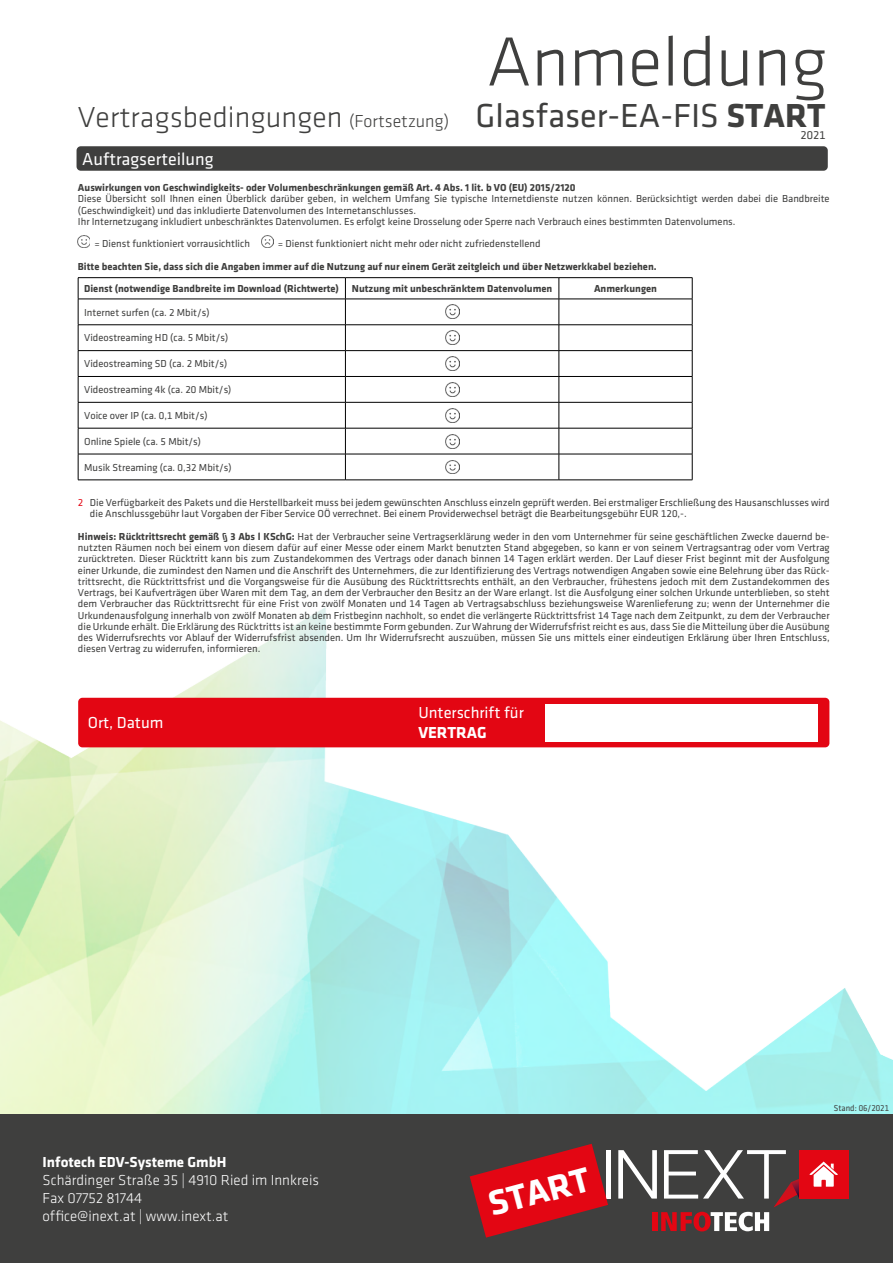
<style>
.page{position:relative;width:893px;height:1263px;background:#fff}
.page>*{position:absolute;margin:0;border:0;box-sizing:border-box;transform-origin:0 0}
.t1{font:300 72px "Klavika";color:#3f3f3e}
.t2{font:700 36px "Klavika";color:#fff}
.t3{font:34.5px "Klavika Regular TF";color:#3f3f3e}
.t4{font:300 30px "Klavika";color:#3f3f3e}
.t5{font:18px "Klavika Regular TF";color:#fff}
.t6{font:16.5px "Klavika Regular TF";color:#fff}
.t7{font:700 16.5px "Klavika";color:#fff}
.t8{font:300 15px/18px "Klavika";color:#fff}
.t9{font:700 15px "Klavika";color:#fff}
.t10{font:12px "Klavika Regular TF";color:#3f3f3e}
.t11{font:10.5px/11.2px "Klavika Regular TF";color:#3f3f3e}
.t12{font:700 10.5px "Klavika";color:#3f3f3e}
.t13{font:9px "Klavika Regular TF";color:#3f3f3e;scale:.94 1}
.s1{font-size:18px}
.s2{font-family:"Klavika";font-weight:700}
.s3{color:#e30613}
</style>
<div class="page">
<img style="left:0;top:607px;width:893px;height:507px">
<div style="left:0;top:1114px;width:893px;height:149px;background:#3f3f3e"></div>
<div style="left:606px;top:1150px;width:5px;height:48px;background:#fff"></div>
<div style="left:799px;top:1150px;width:49px;height:48px;background:#e30613"></div>
<svg style="left:618px;top:1150px;width:220px;height:81px"></svg>
<svg style="left:470px;top:1144px;width:138px;height:93px"></svg>
<hr style="left:78px;top:277px;width:267px;height:1px;background:#000">
<hr style="left:345px;top:277px;width:214px;height:1px;background:#000">
<hr style="left:559px;top:277px;width:133px;height:1px;background:#000">
<svg style="left:78px;top:278px;width:1px;height:202px"></svg>
<hr style="left:78px;top:480px;width:267px;height:1px;background:#000">
<hr style="left:345px;top:480px;width:214px;height:1px;background:#000">
<hr style="left:559px;top:480px;width:133px;height:1px;background:#000">
<hr style="left:78px;top:299px;width:267px;height:1px;background:#000">
<hr style="left:345px;top:299px;width:214px;height:1px;background:#000">
<hr style="left:559px;top:299px;width:133px;height:1px;background:#000">
<hr style="left:78px;top:324px;width:267px;height:1px;background:#000">
<hr style="left:345px;top:324px;width:214px;height:1px;background:#000">
<hr style="left:559px;top:324px;width:133px;height:1px;background:#000">
<hr style="left:78px;top:350px;width:267px;height:1px;background:#000">
<hr style="left:345px;top:350px;width:214px;height:1px;background:#000">
<hr style="left:559px;top:350px;width:133px;height:1px;background:#000">
<hr style="left:78px;top:376px;width:267px;height:1px;background:#000">
<hr style="left:345px;top:376px;width:214px;height:1px;background:#000">
<hr style="left:559px;top:376px;width:133px;height:1px;background:#000">
<hr style="left:78px;top:402px;width:267px;height:1px;background:#000">
<hr style="left:345px;top:402px;width:214px;height:1px;background:#000">
<hr style="left:559px;top:402px;width:133px;height:1px;background:#000">
<hr style="left:78px;top:428px;width:267px;height:1px;background:#000">
<hr style="left:345px;top:428px;width:214px;height:1px;background:#000">
<hr style="left:559px;top:428px;width:133px;height:1px;background:#000">
<hr style="left:78px;top:454px;width:267px;height:1px;background:#000">
<hr style="left:345px;top:454px;width:214px;height:1px;background:#000">
<svg style="left:345px;top:278px;width:1px;height:202px"></svg>
<hr style="left:559px;top:454px;width:133px;height:1px;background:#000">
<svg style="left:559px;top:278px;width:1px;height:202px"></svg>
<svg style="left:692px;top:278px;width:1px;height:202px"></svg>
<img style="left:445px;top:305px;width:14px;height:14px">
<img style="left:445px;top:331px;width:14px;height:14px">
<img style="left:445px;top:357px;width:14px;height:13px">
<img style="left:445px;top:382px;width:14px;height:14px">
<img style="left:445px;top:408px;width:14px;height:14px">
<img style="left:445px;top:434px;width:14px;height:14px">
<img style="left:445px;top:460px;width:14px;height:14px">
<div style="left:77px;top:146px;width:751px;height:25px;background:#3f3f3e;border-radius:4px"></div>
<svg style="left:78px;top:235px;width:12px;height:12px"></svg>
<svg style="left:261px;top:235px;width:12px;height:12px"></svg>
<div style="left:78px;top:698px;width:751px;height:49px;background:#e30613;border-radius:4px"></div>
<div style="left:545px;top:704px;width:272px;height:37px;background:#fff"></div>
<h3 class="t4" style="left:78px;top:102px;width:373px">Vertragsbedingungen <span class="s1">(Fortsetzung)</span></h3>
<h1 class="t1" style="left:487px;top:24px;width:342px">Anmeldung</h1>
<h3 class="t3" style="left:475px;top:98px;width:352px">Glasfaser-EA-FIS <span class="s2">START</span></h3>
<p class="t10" style="left:800px;top:129px;width:27px">2021</p>
<h3 class="t5" style="left:82px;top:150px;width:133px">Auftragserteilung</h3>
<p class="t12" style="left:78px;top:182px;width:499px">Auswirkungen von Geschwindigkeits- oder Volumenbeschränkungen gemäß Art. 4 Abs. 1 lit. b VO (EU) 2015/2120</p>
<p class="t11" style="left:78px;top:193px;width:753px">Diese Übersicht soll Ihnen einen Überblick darüber geben, in welchem Umfang Sie typische Internetdienste nutzen können. Berücksichtigt werden dabei die Bandbreite (Geschwindigkeit) und das inkludierte Datenvolumen des Internetanschlusses.<br>Ihr Internetzugang inkludiert unbeschränktes Datenvolumen. Es erfolgt keine Drosselung oder Sperre nach Verbrauch eines bestimmten Datenvolumens.</p>
<p class="t11" style="left:94px;top:238px;width:157px">= Dienst funktioniert vorrausichtlich</p>
<p class="t11" style="left:278px;top:238px;width:264px">= Dienst funktioniert nicht mehr oder nicht zufriedenstellend</p>
<p class="t12" style="left:78px;top:261px;width:580px">Bitte beachten Sie, dass sich die Angaben immer auf die Nutzung auf nur einem Gerät zeitgleich und über Netzwerkkabel beziehen.</p>
<p class="t12" style="left:84px;top:283px;width:470px">Dienst (notwendige Bandbreite im Download (Richtwerte) Nutzung mit unbeschränktem Datenvolumen</p>
<p class="t12" style="left:594px;top:283px;width:65px">Anmerkungen</p>
<p class="t11" style="left:84px;top:307px;width:127px">Internet surfen (ca. 2 Mbit/s)</p>
<p class="t11" style="left:84px;top:332px;width:146px">Videostreaming HD (ca. 5 Mbit/s)</p>
<p class="t11" style="left:84px;top:358px;width:145px">Videostreaming SD (ca. 2 Mbit/s)</p>
<p class="t11" style="left:84px;top:384px;width:149px">Videostreaming 4k (ca. 20 Mbit/s)</p>
<p class="t11" style="left:84px;top:410px;width:125px">Voice over IP (ca. 0,1 Mbit/s)</p>
<p class="t11" style="left:84px;top:436px;width:118px">Online Spiele (ca. 5 Mbit/s)</p>
<p class="t11" style="left:84px;top:462px;width:149px">Musik Streaming (ca. 0,32 Mbit/s)</p>
<p class="t11" style="left:90px;top:497px;width:741px;text-indent:-12px"><span class="s3">2</span> Die Verfügbarkeit des Pakets und die Herstellbarkeit muss bei jedem gewünschten Anschluss einzeln geprüft werden. Bei erstmaliger Erschließung des Hausanschlusses wird die Anschlussgebühr laut Vorgaben der Fiber Service OÖ verrechnet. Bei einem Providerwechsel beträgt die Bearbeitungsgebühr EUR 120,-.</p>
<p class="t11" style="left:78px;top:531px;width:753px;text-align:justify"><span class="s2">Hinweis: Rücktrittsrecht gemäß § 3 Abs l KSchG:</span> Hat der Verbraucher seine Vertragserklärung weder in den vom Unternehmer für seine geschäftlichen Zwecke dauernd be&shy;nutzten Räumen noch bei einem von diesem dafür auf einer Messe oder einem Markt benutzten Stand abgegeben, so kann er von seinem Vertragsantrag oder vom Vertrag zurücktreten. Dieser Rücktritt kann bis zum Zustandekommen des Vertrags oder danach binnen 14 Tagen erklärt werden. Der Lauf dieser Frist beginnt mit der Ausfolgung einer Urkunde, die zumindest den Namen und die Anschrift des Unternehmers, die zur Identifizierung des Vertrags notwendigen Angaben sowie eine Belehrung über das Rück&shy;trittsrecht, die Rücktrittsfrist und die Vorgangsweise für die Ausübung des Rücktrittsrechts enthält, an den Verbraucher, frühestens jedoch mit dem Zustandekommen des Vertrags, bei Kaufverträgen über Waren mit dem Tag, an dem der Verbraucher den Besitz an der Ware erlangt. Ist die Ausfolgung einer solchen Urkunde unterblieben, so steht dem Verbraucher das Rücktrittsrecht für eine Frist von zwölf Monaten und 14 Tagen ab Vertragsabschluss beziehungsweise Warenlieferung zu; wenn der Unternehmer die Urkundenausfolgung innerhalb von zwölf Monaten ab dem Fristbeginn nachholt, so endet die verlängerte Rücktrittsfrist 14 Tage nach dem Zeitpunkt, zu dem der Verbraucher die Urkunde erhält. Die Erklärung des Rücktritts ist an keine bestimmte Form gebunden. Zur Wahrung der Widerrufsfrist reicht es aus, dass Sie die Mitteilung über die Ausübung des Widerrufsrechts vor Ablauf der Widerrufsfrist absenden. Um Ihr Widerrufsrecht auszuüben, müssen Sie uns mittels einer eindeutigen Erklärung über Ihren Entschluss, diesen Vertrag zu widerrufen, informieren.</p>
<h3 class="t6" style="left:88px;top:714px;width:77px">Ort, Datum</h3>
<h3 class="t6" style="left:418px;top:704px;width:107px">Unterschrift für</h3>
<h3 class="t7" style="left:418px;top:724px;width:70px">VERTRAG</h3>
<h3 class="t9" style="left:43px;top:1154px;width:185px">Infotech EDV-Systeme GmbH</h3>
<h3 class="t8" style="left:43px;top:1171px;width:278px">Schärdinger Straße 35 | 4910 Ried im Innkreis<br>Fax 07752 81744<br>office@inext.at | www.inext.at</h3>
<h2 class="t2" style="left:484px;top:1186px;width:105px;rotate:-15deg">START</h2>
<p class="t13" style="left:834px;top:1103px;width:60px">Stand: 06/2021</p>
</div>
